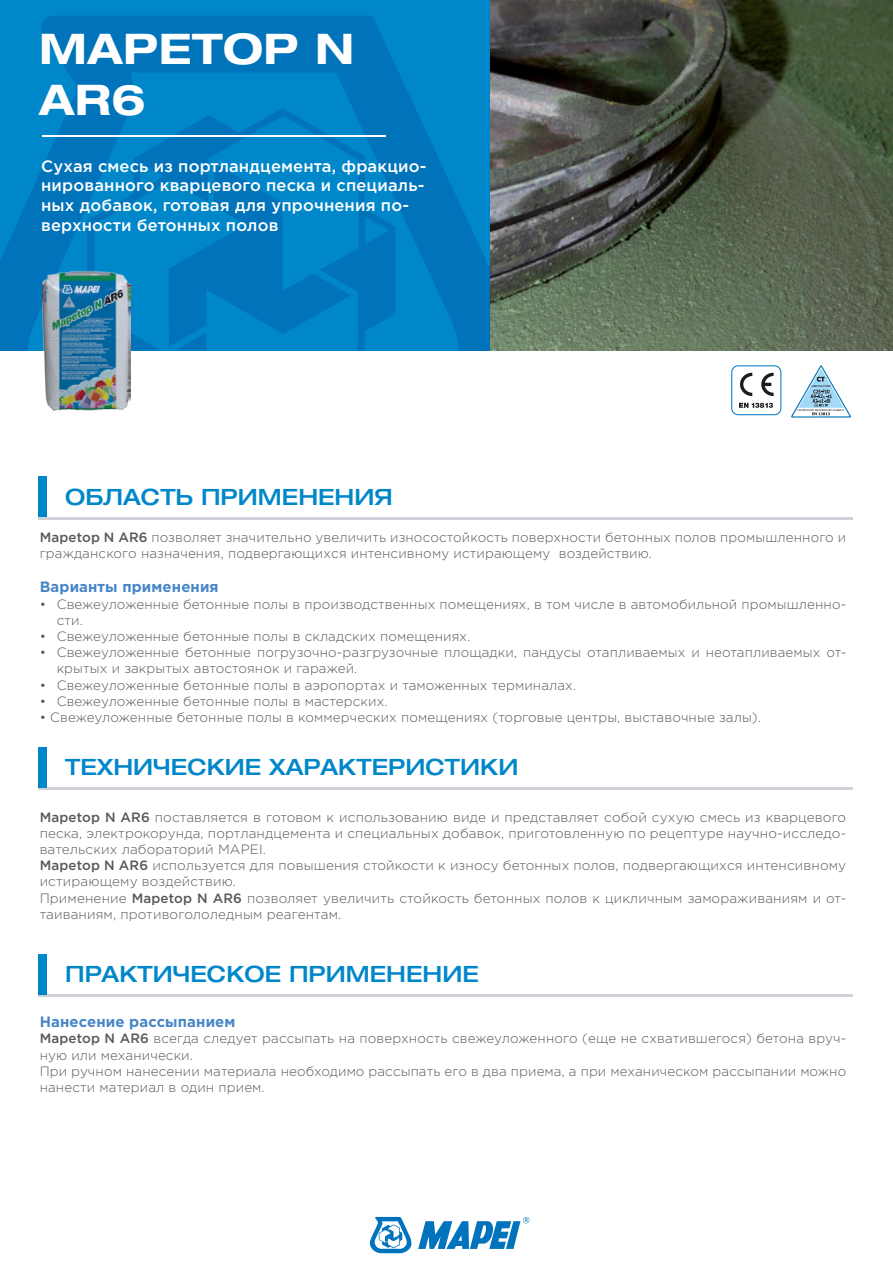
<style>
.page{position:relative;width:893px;height:1263px;background:#fff}
.page>*{position:absolute;margin:0;border:0;box-sizing:border-box;transform-origin:0 0}
.заголовок1{font:700 expanded 42.3px/50.7px "Helvetica Neue LTW1 G";letter-spacing:.01em;color:#fff}
.заголовок1-2{font:500 expanded 22.5px "Helvetica Neue LTW1 G";color:#0087c9}
.заголовок1-3{font:500 16.5px/19.8px "Gotham Pro";letter-spacing:.01em;color:#fff}
.заголовок1-4{font:700 15px "Gotham Pro";letter-spacing:.01em;color:#4786c6}
.заголовок1-5{font:300 13.5px/16.2px "Gotham Pro";letter-spacing:.01em;color:#57585a}
.s1{font-weight:500}
</style>
<div class="page">
<svg style="left:370px;top:1217px;width:41px;height:36px"></svg>
<svg style="left:418px;top:1217px;width:111px;height:32px"></svg>
<div style="left:0;top:0;width:893px;height:350px;background:#0087c9"></div>
<svg style="left:0;top:16px;width:490px;height:334px"></svg>
<img style="left:490px;top:0;width:403px;height:350px">
<hr style="left:43px;top:135px;width:343px;height:1px;background:#fff">
<hr style="left:38px;top:517px;width:815px;height:2px;background:#cfd1d6">
<div style="left:38px;top:477px;width:9px;height:40px;background:#0087c9"></div>
<hr style="left:38px;top:787px;width:815px;height:2px;background:#cfd1d6">
<div style="left:38px;top:747px;width:9px;height:40px;background:#0087c9"></div>
<hr style="left:38px;top:994px;width:815px;height:3px;background:#cfd1d6">
<div style="left:38px;top:954px;width:9px;height:40px;background:#0087c9"></div>
<svg style="left:731px;top:365px;width:50px;height:50px"></svg>
<svg style="left:791px;top:365px;width:60px;height:53px"></svg>
<img style="left:43px;top:267px;width:87px;height:143px">
<p class="заголовок1" style="left:39px;top:22px;width:317px">MAPETOP N<br>AR6</p>
<p class="заголовок1-3" style="left:41px;top:155px;width:387px">Сухая смесь из портландцемента, фракцио&shy;нированного кварцевого песка и специаль&shy;ных добавок, готовая для упрочнения по&shy;верхности бетонных полов</p>
<p class="заголовок1-2" style="left:65px;top:482px;width:329px">ОБЛАСТЬ ПРИМЕНЕНИЯ</p>
<p class="заголовок1-5" style="left:40px;top:529px;width:808px"><span class="s1">Mapetop N AR6</span> позволяет значительно увеличить износостойкость поверхности бетонных полов промышленного и гражданского назначения, подвергающихся интенсивному истирающему воздействию.</p>
<p class="заголовок1-4" style="left:40px;top:578px;width:181px">Варианты применения</p>
<p class="заголовок1-5" style="left:57px;top:596px;width:791px;text-indent:-17px">• Свежеуложенные бетонные полы в производственных помещениях, в том числе в автомобильной промышленно&shy;сти.</p>
<p class="заголовок1-5" style="left:40px;top:628px;width:432px">• Свежеуложенные бетонные полы в складских помещениях.</p>
<p class="заголовок1-5" style="left:57px;top:644px;width:791px;text-indent:-17px">• Свежеуложенные бетонные погрузочно-разгрузочные площадки, пандусы отапливаемых и неотапливаемых от&shy;крытых и закрытых автостоянок и гаражей.</p>
<p class="заголовок1-5" style="left:40px;top:677px;width:538px">• Свежеуложенные бетонные полы в аэропортах и таможенных терминалах.</p>
<p class="заголовок1-5" style="left:40px;top:693px;width:349px">• Свежеуложенные бетонные полы в мастерских.</p>
<p class="заголовок1-5" style="left:40px;top:709px;width:723px">• Свежеуложенные бетонные полы в коммерческих помещениях (торговые центры, выставочные залы).</p>
<p class="заголовок1-2" style="left:65px;top:752px;width:455px">ТЕХНИЧЕСКИЕ ХАРАКТЕРИСТИКИ</p>
<p class="заголовок1-5" style="left:40px;top:809px;width:808px;text-align:justify"><span class="s1">Mapetop N AR6</span> поставляется в готовом к использованию виде и представляет собой сухую смесь из кварцевого песка, электрокорунда, портландцемента и специальных добавок, приготовленную по рецептуре научно-исследо&shy;вательских лабораторий MAPEI.</p>
<p class="заголовок1-5" style="left:40px;top:857px;width:808px"><span class="s1">Mapetop N AR6</span> используется для повышения стойкости к износу бетонных полов, подвергающихся интенсивному истирающему воздействию.</p>
<p class="заголовок1-5" style="left:40px;top:890px;width:808px">Применение <span class="s1">Mapetop N AR6</span> позволяет увеличить стойкость бетонных полов к цикличным замораживаниям и от&shy;таиваниям, противогололедным реагентам.</p>
<p class="заголовок1-2" style="left:65px;top:960px;width:415px">ПРАКТИЧЕСКОЕ ПРИМЕНЕНИЕ</p>
<p class="заголовок1-4" style="left:40px;top:1013px;width:197px">Нанесение рассыпанием</p>
<p class="заголовок1-5" style="left:40px;top:1031px;width:808px"><span class="s1">Mapetop N AR6</span> всегда следует рассыпать на поверхность свежеуложенного (еще не схватившегося) бетона вруч&shy;ную или механически.</p>
<p class="заголовок1-5" style="left:40px;top:1063px;width:808px">При ручном нанесении материала необходимо рассыпать его в два приема, а при механическом рассыпании можно нанести материал в один прием.</p>
</div>
